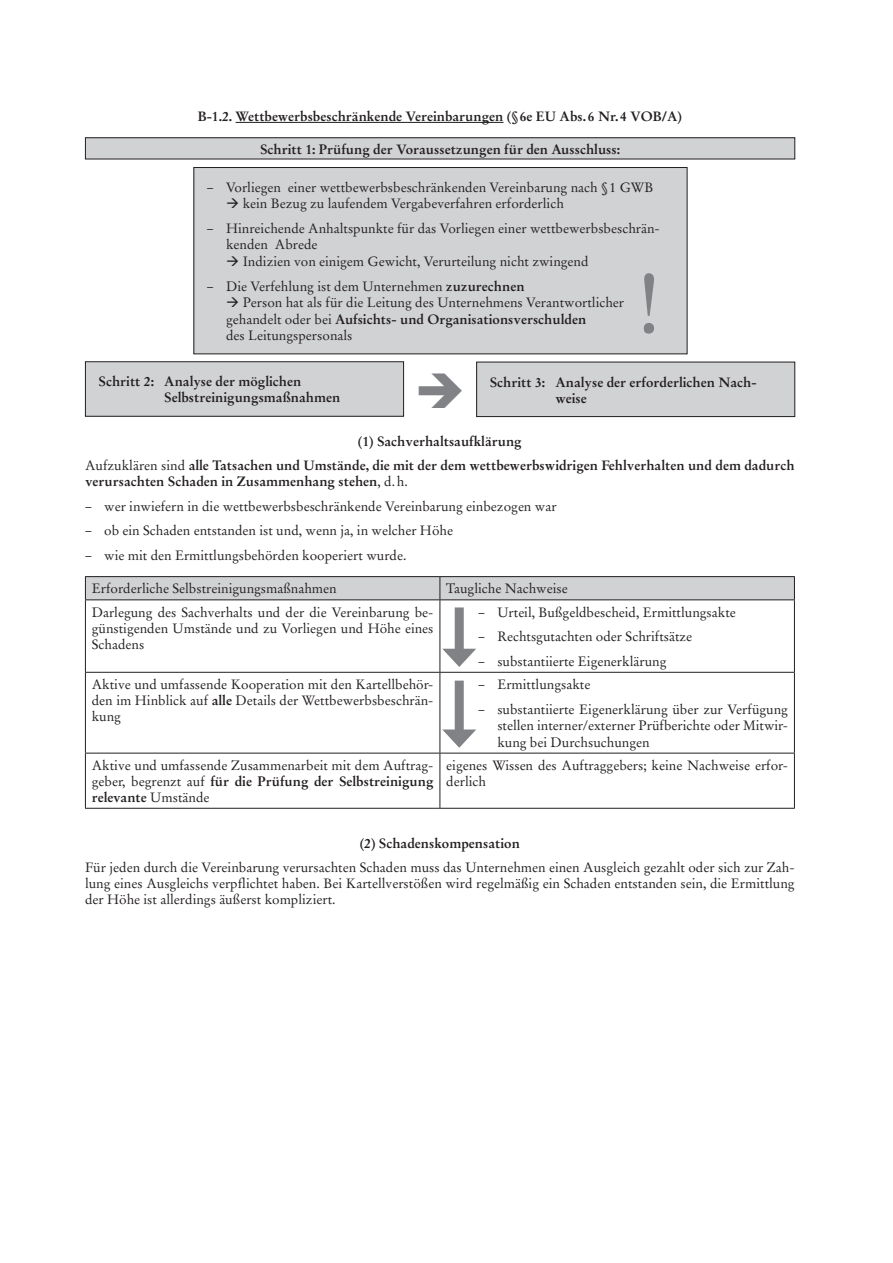
<style>
.page{position:relative;width:893px;height:1263px;background:#fff}
.page>*{position:absolute;margin:0;border:0;box-sizing:border-box;transform-origin:0 0}
.t1{font:85.5px "Stempel Garamond LT Std";color:#808285}
.t2{font:13.5px/15.9px "Stempel Garamond LT Std";color:#231f20}
.t3{font:700 13.5px/15.9px "Stempel Garamond LT Std";color:#231f20}
.t4{font:13.5px/24.6px "Myriad Pro";color:#231f20;text-align:justify}
.s1{font-family:"Myriad Pro"}
.s2{font-weight:700}
.s3{color:#808285}
.s4{font-weight:400}
</style>
<div class="page">
<hr style="left:236px;top:122px;width:267px;height:1px;background:#231f20">
<div style="left:85px;top:138px;width:710px;height:21px;background:#d1d2d4"></div>
<div style="left:85px;top:137px;width:710px;height:22px;border:1px solid #231f20"></div>
<div style="left:194px;top:168px;width:493px;height:186px;background:#d1d2d4"></div>
<div style="left:193px;top:167px;width:494px;height:187px;border:1px solid #231f20"></div>
<div style="left:85px;top:362px;width:319px;height:54px;background:#d1d2d4"></div>
<div style="left:85px;top:361px;width:319px;height:56px;border:1px solid #231f20"></div>
<div style="left:477px;top:362px;width:318px;height:55px;background:#d1d2d4"></div>
<div style="left:476px;top:362px;width:319px;height:55px;border:1px solid #231f20"></div>
<div style="left:85px;top:577px;width:355px;height:23px;background:#d1d2d4"></div>
<div style="left:440px;top:577px;width:354px;height:23px;background:#d1d2d4"></div>
<svg style="left:440px;top:577px;width:1px;height:22px"></svg>
<hr style="left:85px;top:599px;width:355px;height:1px;background:#231f20">
<hr style="left:440px;top:599px;width:355px;height:1px;background:#231f20">
<hr style="left:440px;top:600px;width:1px;height:72px;background:#231f20">
<hr style="left:85px;top:672px;width:355px;height:1px;background:#231f20">
<hr style="left:440px;top:672px;width:355px;height:1px;background:#231f20">
<hr style="left:440px;top:673px;width:1px;height:80px;background:#231f20">
<hr style="left:85px;top:753px;width:355px;height:1px;background:#231f20">
<hr style="left:440px;top:753px;width:355px;height:1px;background:#231f20">
<hr style="left:440px;top:753px;width:1px;height:55px;background:#231f20">
<hr style="left:85px;top:576px;width:355px;height:1px;background:#231f20">
<svg style="left:85px;top:577px;width:1px;height:22px"></svg>
<hr style="left:440px;top:576px;width:355px;height:1px;background:#231f20">
<svg style="left:794px;top:577px;width:1px;height:22px"></svg>
<hr style="left:85px;top:600px;width:1px;height:72px;background:#231f20">
<hr style="left:794px;top:600px;width:1px;height:72px;background:#231f20">
<hr style="left:85px;top:673px;width:1px;height:80px;background:#231f20">
<hr style="left:794px;top:673px;width:1px;height:80px;background:#231f20">
<hr style="left:85px;top:753px;width:1px;height:55px;background:#231f20">
<hr style="left:794px;top:753px;width:1px;height:55px;background:#231f20">
<hr style="left:85px;top:808px;width:355px;height:1px;background:#231f20">
<hr style="left:440px;top:808px;width:355px;height:1px;background:#231f20">
<div style="left:455px;top:607px;width:9px;height:49px;background:#808285"></div>
<svg style="left:442px;top:649px;width:34px;height:18px"></svg>
<div style="left:455px;top:681px;width:9px;height:56px;background:#808285"></div>
<svg style="left:442px;top:729px;width:34px;height:19px"></svg>
<p class="t3" style="left:198px;top:108px;width:486px">B-1.2. Wettbewerbsbeschränkende Vereinbarungen (§ 6e EU Abs. 6 Nr. 4 VOB/A)</p>
<p class="t3" style="left:260px;top:141px;width:362px">Schritt 1: Prüfung der Voraussetzungen für den Ausschluss:</p>
<p class="t2" style="left:207px;top:179px;width:448px"><span class="s1">–</span> Vorliegen einer wettbewerbsbeschränkenden Vereinbarung nach § 1 GWB</p>
<p class="t2" style="left:226px;top:196px;width:339px">→ kein Bezug zu laufendem Vergabeverfahren erforderlich</p>
<p class="t2" style="left:226px;top:220px;width:435px;line-height:16.5px;text-indent:-19px"><span class="s1">–</span> Hinreichende Anhaltspunkte für das Vorliegen einer wettbewerbsbeschrän&shy;kenden Abrede</p>
<p class="t2" style="left:226px;top:253px;width:364px">→ Indizien von einigem Gewicht, Verurteilung nicht zwingend</p>
<p class="t2" style="left:207px;top:278px;width:319px"><span class="s1">–</span> Die Verfehlung ist dem Unternehmen <span class="s2">zuzurechnen</span></p>
<p class="t2" style="left:226px;top:294px;width:400px;line-height:16.5px">→ Person hat als für die Leitung des Unternehmens Verantwortlicher gehandelt oder bei <span class="s2">Aufsichts- und Organisationsverschulden<br></span>des Leitungspersonals</p>
<p class="t3" style="left:164px;top:374px;width:178px;text-indent:-66px">Schritt 2: Analyse der möglichen<br>Selbstreinigungsmaßnahmen</p>
<p class="t3" style="left:490px;top:374px;width:268px">Schritt 3: Analyse der erforderlichen Nach-</p>
<h1 class="t1" style="left:635px;top:252px;width:30px">!</h1>
<p class="t3" style="left:415px;top:390px;width:174px"><span class="s3">➔</span> weise</p>
<p class="t3" style="left:85px;top:429px;width:711px;line-height:24px;text-align:center">(1) Sachverhaltsaufklärung<br><span class="s4">Aufzuklären sind</span> alle Tatsachen und Umstände, die mit der dem wettbewerbswidrigen Fehlverhalten und dem dadurch</p>
<p class="t3" style="left:85px;top:473px;width:324px">verursachten Schaden in Zusammenhang stehen<span class="s4">, d. h.</span></p>
<p class="t2" style="left:85px;top:498px;width:473px"><span class="s1">–</span> wer inwiefern in die wettbewerbsbeschränkende Vereinbarung einbezogen war</p>
<p class="t2" style="left:85px;top:523px;width:369px"><span class="s1">–</span> ob ein Schaden entstanden ist und, wenn ja, in welcher Höhe</p>
<p class="t2" style="left:85px;top:547px;width:323px"><span class="s1">–</span> wie mit den Ermittlungsbehörden kooperiert wurde.</p>
<p class="t2" style="left:92px;top:581px;width:246px">Erforderliche Selbstreinigungsmaßnahmen</p>
<p class="t2" style="left:446px;top:581px;width:123px">Taugliche Nachweise</p>
<p class="t2" style="left:92px;top:604px;width:343px;text-align:justify">Darlegung des Sachverhalts und der die Vereinbarung be&shy;günstigenden Umstände und zu Vorliegen und Höhe eines Schadens</p>
<p class="t4" style="left:478px;top:600px;width:8px">– – –</p>
<p class="t2" style="left:497px;top:600px;width:240px;line-height:24.6px">Urteil, Bußgeldbescheid, Ermittlungsakte<br>Rechtsgutachten oder Schriftsätze substantiierte Eigenerklärung</p>
<p class="t2" style="left:92px;top:677px;width:343px">Aktive und umfassende Kooperation mit den Kartellbehör-</p>
<p class="t2" style="left:478px;top:677px;width:114px"><span class="s1">–</span> Ermittlungsakte</p>
<p class="t2" style="left:92px;top:693px;width:343px">den im Hinblick auf <span class="s2">alle</span> Details der Wettbewerbsbeschrän&shy;kung</p>
<p class="t2" style="left:497px;top:701px;width:292px;line-height:16.5px;text-align:justify;text-indent:-19px"><span class="s1">–</span> substantiierte Eigenerklärung über zur Verfügung stellen interner/externer Prüfberichte oder Mitwir&shy;kung bei Durchsuchungen</p>
<p class="t2" style="left:92px;top:757px;width:698px">Aktive und umfassende Zusammenarbeit mit dem Auftrag- eigenes Wissen des Auftraggebers; keine Nachweise erfor&shy;geber, begrenzt auf <span class="s2">für die Prüfung der Selbstreinigung</span> derlich<br><span class="s2">relevante</span> Umstände</p>
<p class="t3" style="left:360px;top:835px;width:162px">(2) Schadenskompensation</p>
<p class="t2" style="left:85px;top:859px;width:711px;text-align:justify">Für jeden durch die Vereinbarung verursachten Schaden muss das Unternehmen einen Ausgleich gezahlt oder sich zur Zah&shy;lung eines Ausgleichs verpflichtet haben. Bei Kartellverstößen wird regelmäßig ein Schaden entstanden sein, die Ermittlung der Höhe ist allerdings äußerst kompliziert.</p>
</div>
